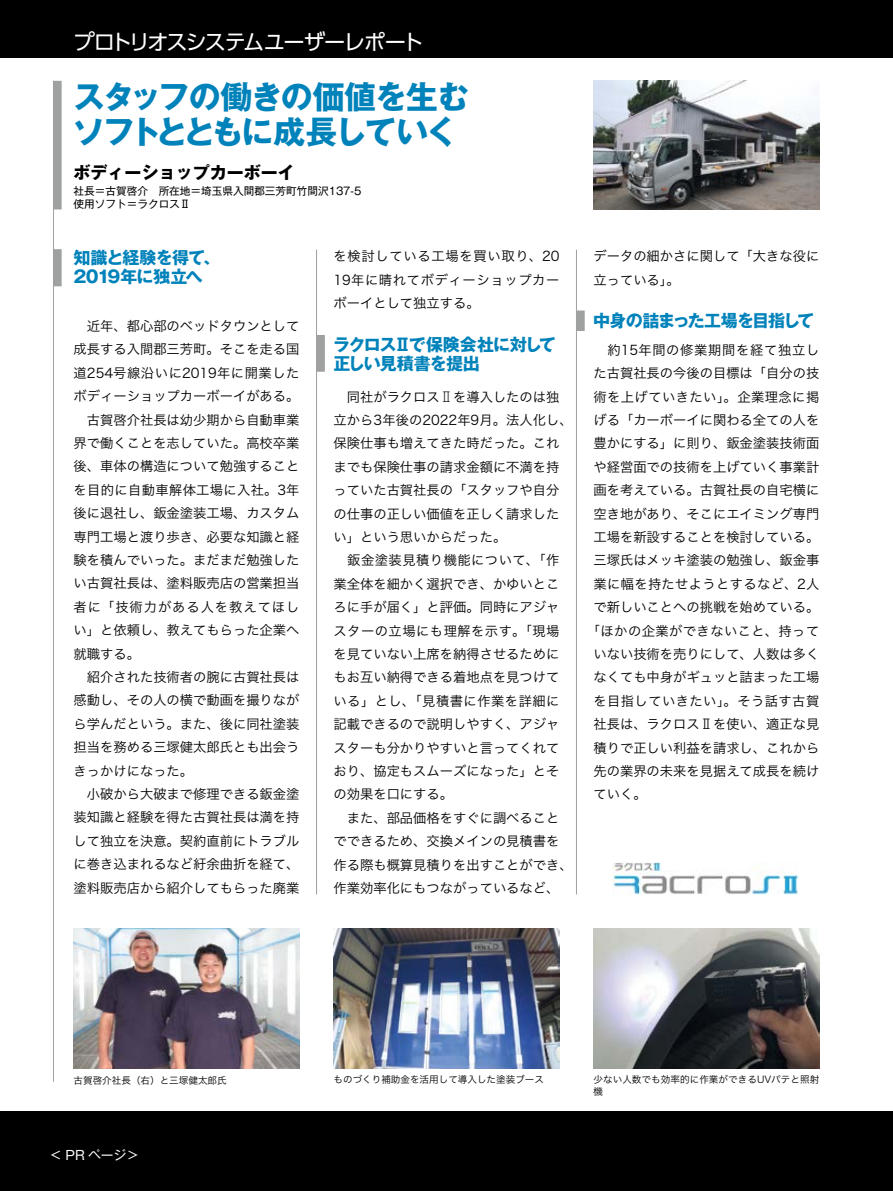
<style>
.page{position:relative;width:893px;height:1191px;background:#fff}
.page>*{position:absolute;margin:0;border:0;box-sizing:border-box;transform-origin:0 0}
.t1{font:700 31.95px/35.1px "Gothic MB101 Pro";letter-spacing:-.055em;color:#0082ba}
.t2{font:21.3px "PUD Shin Go Pr 6 N";letter-spacing:-.075em;color:#fff}
.t3{font:700 16.95px/19.2px "Gothic MB101 Pr 5";letter-spacing:-.055em;color:#0082ba}
.t4{font:700 16.95px "Gothic MB101 Pro";color:#000}
.t5{font:13.35px/23.4px "Hira Kaku Pro W3";color:#000}
.t6{font:13.35px "Hira Kaku Pro W3";letter-spacing:.035em;color:#000}
.t7{font:13.35px "Hira Kaku Pro W3";letter-spacing:.05em;color:#000}
.t8{font:13.35px "Hira Kaku Pro W3";letter-spacing:.025em;color:#000}
.t9{font:12.75px "Gothic MB101 Pro";color:#fff}
.t10{font:10.65px/12.8px "Gothic MB101 Pro";color:#000}
.t11{font:9.6px/12.8px "Hira Kaku Pro W3";color:#000}
.s1{font-family:"Gothic MB101 Pr 5"}
.s2{font-family:"Shin Go Pro";font-weight:300;font-stretch:expanded}
.s3{font-family:"UD Shin Go Pro";font-weight:300}
</style>
<div class="page">
<div style="left:0;top:0;width:893px;height:57px;background:#000"></div>
<div style="left:0;top:1111px;width:893px;height:80px;background:#000"></div>
<div style="left:53px;top:249px;width:9px;height:37px;background:#9fa0a0"></div>
<div style="left:316px;top:335px;width:9px;height:37px;background:#9fa0a0"></div>
<div style="left:576px;top:310px;width:9px;height:21px;background:#9fa0a0"></div>
<div style="left:53px;top:81px;width:9px;height:128px;background:#9fa0a0"></div>
<img style="left:593px;top:81px;width:226px;height:128px">
<img style="left:74px;top:928px;width:225px;height:140px">
<hr style="left:576px;top:250px;width:1px;height:644px;background:#9fa0a0">
<hr style="left:316px;top:250px;width:1px;height:644px;background:#9fa0a0">
<hr style="left:53px;top:81px;width:1px;height:1000px;background:#9fa0a0">
<img style="left:334px;top:928px;width:225px;height:140px">
<img style="left:593px;top:928px;width:226px;height:140px">
<img style="left:612px;top:862px;width:186px;height:32px">
<h2 class="t2" style="left:73px;top:30px;width:352px">プロトリオスシステムユーザーレポート</h2>
<h1 class="t1" style="left:73px;top:75px;width:398px">スタッフの働きの価値を生むソフトとともに成長していく</h1>
<p class="t4" style="left:74px;top:159px;width:223px">ボディーショップカーボーイ</p>
<p class="t10" style="left:74px;top:183px;width:289px">社長＝古賀啓介　所在地＝埼玉県入間郡三芳町竹間沢137-5使用ソフト＝ラクロス<span class="s1">Ⅱ</span></p>
<p class="t3" style="left:73px;top:247px;width:148px">知識と経験を得て、<br>2019年に独立へ</p>
<p class="t5" style="left:74px;top:313px;width:227px">　近年、都心部のベッドタウンとして成長する入間郡三芳町。そこを走る国道254号線沿いに2019年に開業したボディーショップカーボーイがある。　古賀啓介社長は幼少期から自動車業界で働くことを志していた。高校卒業後、車体の構造について勉強することを目的に自動車解体工場に入社。3年後に退社し、鈑金塗装工場、カスタム専門工場と渡り歩き、必要な知識と経験を積んでいった。まだまだ勉強したい古賀社長は、塗料販売店の営業担当者に「技術力がある人を教えてほしい」と依頼し、教えてもらった企業へ就職する。<br>　紹介された技術者の腕に古賀社長は感動し、その人の横で動画を撮りながら学んだという。また、後に同社塗装担当を務める三塚健太郎氏とも出会うきっかけになった。<br>　小破から大破まで修理できる鈑金塗装知識と経験を得た古賀社長は満を持して独立を決意。契約直前にトラブルに巻き込まれるなど紆余曲折を経て、塗料販売店から紹介してもらった廃業</p>
<p class="t5" style="left:334px;top:244px;width:227px;text-align:justify">を検討している工場を買い取り、20<br>19年に晴れてボディーショップカーボーイとして独立する。</p>
<p class="t3" style="left:333px;top:333px;width:224px">ラクロスⅡで保険会社に対して正しい見積書を提出</p>
<p class="t5" style="left:334px;top:384px;width:241px">　同社がラクロス<span class="s2">Ⅱ</span>を導入したのは独立から3年後の2022年9月。法人化し、保険仕事も増えてきた時だった。これまでも保険仕事の請求金額に不満を持っていた古賀社長の「スタッフや自分の仕事の正しい価値を正しく請求したい」という思いからだった。<br>　鈑金塗装見積り機能について、「作業全体を細かく選択でき、かゆいところに手が届く」と評価。同時にアジャスターの立場にも理解を示す。「現場を見ていない上席を納得させるためにもお互い納得できる着地点を見つけている」とし、「見積書に作業を詳細に記載できるので説明しやすく、アジャスターも分かりやすいと言ってくれており、協定もスムーズになった」とその効果を口にする。<br>　また、部品価格をすぐに調べることでできるため、交換メインの見積書を作る際も概算見積りを出すことができ、作業効率化にもつながっているなど、</p>
<p class="t5" style="left:593px;top:244px;width:227px">データの細かさに関して「大きな役に立っている」。</p>
<p class="t3" style="left:593px;top:310px;width:222px">中身の詰まった工場を目指して</p>
<p class="t7" style="left:593px;top:338px;width:227px">　約15年間の修業期間を経て独立し</p>
<p class="t5" style="left:593px;top:360px;width:227px">た古賀社長の今後の目標は「自分の技</p>
<p class="t6" style="left:593px;top:385px;width:227px">術を上げていきたい」。企業理念に掲</p>
<p class="t5" style="left:593px;top:407px;width:227px">げる「カーボーイに関わる全ての人を</p>
<p class="t5" style="left:593px;top:431px;width:227px">豊かにする」に則り、鈑金塗装技術面</p>
<p class="t5" style="left:593px;top:454px;width:227px">や経営面での技術を上げていく事業計</p>
<p class="t5" style="left:593px;top:477px;width:227px">画を考えている。古賀社長の自宅横に</p>
<p class="t5" style="left:593px;top:501px;width:227px">空き地があり、そこにエイミング専門</p>
<p class="t5" style="left:593px;top:524px;width:227px">工場を新設することを検討している。</p>
<p class="t5" style="left:593px;top:548px;width:227px">三塚氏はメッキ塗装の勉強し、鈑金事</p>
<p class="t8" style="left:593px;top:572px;width:227px">業に幅を持たせようとするなど、2人</p>
<p class="t5" style="left:593px;top:594px;width:227px">で新しいことへの挑戦を始めている。</p>
<p class="t6" style="left:587px;top:619px;width:234px">「ほかの企業ができないこと、持って</p>
<p class="t5" style="left:593px;top:641px;width:227px">いない技術を売りにして、人数は多く</p>
<p class="t5" style="left:593px;top:665px;width:227px">なくても中身がギュッと詰まった工場</p>
<p class="t6" style="left:593px;top:689px;width:227px">を目指していきたい」。そう話す古賀</p>
<p class="t5" style="left:593px;top:711px;width:227px">社長は、ラクロス<span class="s3">Ⅱ</span>を使い、適正な見</p>
<p class="t5" style="left:593px;top:735px;width:227px">積りで正しい利益を請求し、これから</p>
<p class="t5" style="left:593px;top:758px;width:227px">先の業界の未来を見据えて成長を続け</p>
<p class="t5" style="left:593px;top:781px;width:55px">ていく。</p>
<p class="t11" style="left:74px;top:1073px;width:155px">古賀啓介社長（右）と三塚健太郎氏</p>
<p class="t9" style="left:50px;top:1144px;width:91px">＜ PR ページ＞</p>
<p class="t11" style="left:334px;top:1072px;width:212px">ものづくり補助金を活用して導入した塗装ブース</p>
<p class="t11" style="left:593px;top:1072px;width:227px">少ない人数でも効率的に作業ができるUVパテと照射機</p>
</div>
